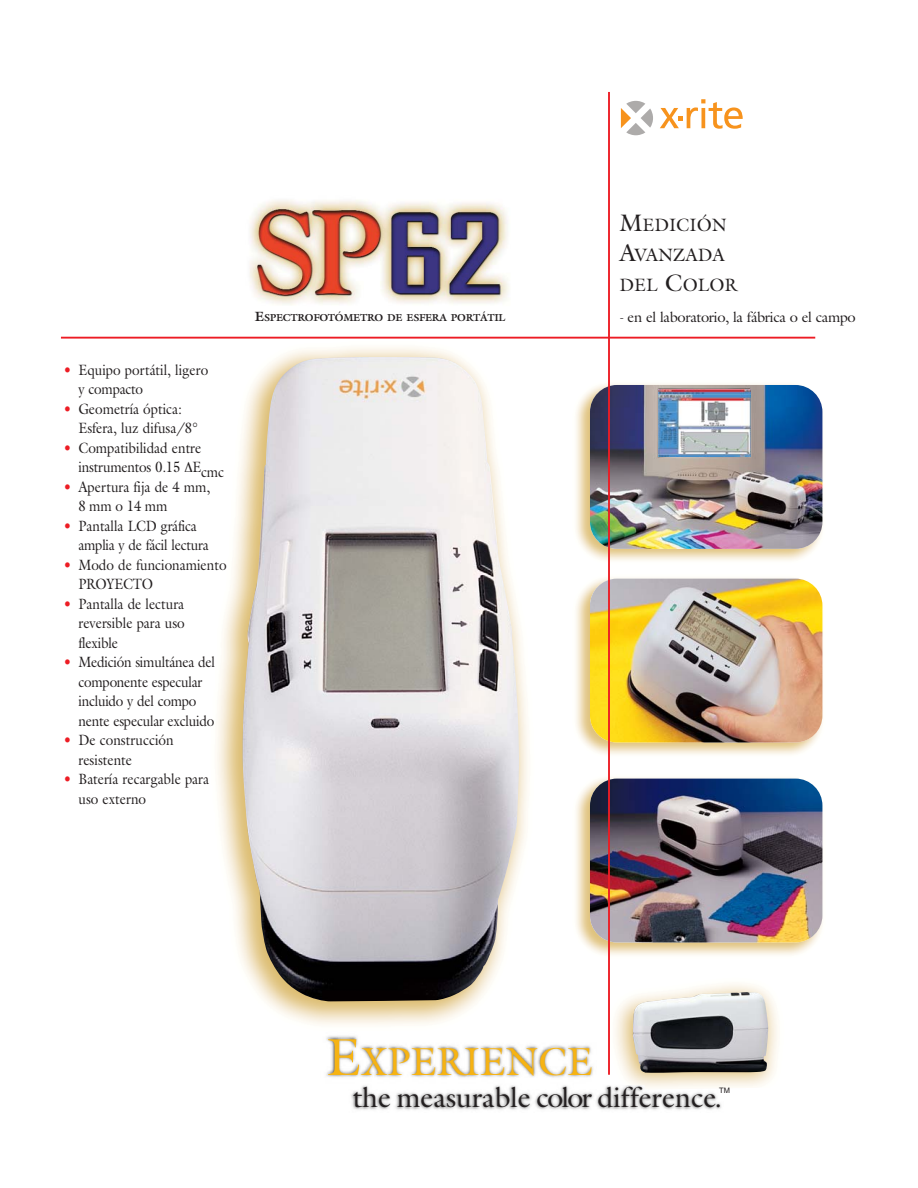
<style>
.page{position:relative;width:918px;height:1188px;background:#fff}
.page>*{position:absolute;margin:0;border:0;box-sizing:border-box;transform-origin:0 0}
.t1{font:39.3px "Galliard";color:#f6b313}
.t2{font:28.35px "Galliard";color:#231f20}
.t3{font:18px/30px "Galliard";color:#231f20}
.t4{font:15px/19.5px "Galliard";color:#231f20;scale:.9 1}
.t5{font:14.7px "Galliard";letter-spacing:-.025em;color:#231f20}
.t6{font:700 10.2px "Galliard";letter-spacing:-.025em;color:#231f20}
.t7{font:7.5px "Helvetica";color:#231f20}
.s1{color:#ed1c24}
.s2{font-size:13.5px}
.s3{font-size:24px}
.s4{font-size:52.5px}
</style>
<div class="page">
<img style="left:249px;top:200px;width:260px;height:105px">
<img style="left:242px;top:357px;width:277px;height:645px">
<img style="left:633px;top:992px;width:135px;height:40px">
<img style="left:325px;top:1032px;width:456px;height:80px">
<img style="left:574px;top:384px;width:249px;height:571px">
<img style="left:590px;top:385px;width:232px;height:164px;border-radius:27px">
<img style="left:590px;top:579px;width:232px;height:163px;border-radius:27px">
<img style="left:590px;top:779px;width:232px;height:163px;border-radius:27px">
<hr style="left:61px;top:337px;width:754px;height:2px;background:#ed1c24">
<hr style="left:608px;top:92px;width:2px;height:983px;background:#ed1c24">
<img style="left:659px;top:390px;width:91px;height:66px">
<svg style="left:660px;top:99px;width:83px;height:30px"></svg>
<svg style="left:621px;top:101px;width:32px;height:34px"></svg>
<p class="t4" style="left:78px;top:362px;width:146px;text-indent:-15px"><span class="s1">•</span> Equipo portátil, ligero y compacto</p>
<p class="t4" style="left:78px;top:401px;width:134px;text-indent:-15px"><span class="s1">•</span> Geometría óptica:<br>Esfera, luz difusa/8°</p>
<p class="t4" style="left:78px;top:440px;width:163px;text-indent:-15px"><span class="s1">•</span> Compatibilidad entre instrumentos 0.15 Ecmc</p>
<p class="t4" style="left:78px;top:479px;width:148px;text-indent:-15px"><span class="s1">•</span> Apertura fija de 4 mm,<br>8 mm o 14 mm</p>
<p class="t4" style="left:78px;top:518px;width:146px;text-indent:-15px"><span class="s1">•</span> Pantalla LCD gráfica amplia y de fácil lectura</p>
<p class="t4" style="left:78px;top:557px;width:166px;text-indent:-15px"><span class="s1">•</span> Modo de funcionamiento<br>PROYECTO</p>
<p class="t4" style="left:78px;top:596px;width:120px;text-align:justify;text-indent:-15px"><span class="s1">•</span> Pantalla de lectura reversible para uso flexible</p>
<p class="t4" style="left:78px;top:654px;width:153px;text-indent:-15px"><span class="s1">•</span> Medición simultánea del componente especular incluido y del compo nente especular excluido</p>
<p class="t4" style="left:78px;top:732px;width:107px;text-indent:-15px"><span class="s1">•</span> De construcción resistente</p>
<p class="t4" style="left:78px;top:771px;width:147px;text-indent:-15px"><span class="s1">•</span> Batería recargable para uso externo</p>
<p class="t6" style="left:255px;top:314px;width:252px"><span class="s2">E</span>SPECTROFOTÓMETRO DE ESFERA PORTÁTIL</p>
<p class="t3" style="left:619px;top:212px;width:119px"><span class="s3">M</span>EDICIÓN<br><span class="s3">A</span>VANZADA<br>DEL <span class="s3">C</span>OLOR</p>
<p class="t5" style="left:619px;top:311px;width:238px"><span class="s2">-</span> en el laboratorio, la fábrica o el campo</p>
<h1 class="t1" style="left:327px;top:1047px;width:268px"><span class="s4">E</span>XPERIENCE</h1>
<h2 class="t2" style="left:353px;top:1086px;width:371px">the measurable color difference.</h2>
<p class="t7" style="left:719px;top:1087px;width:12px">TM</p>
</div>
